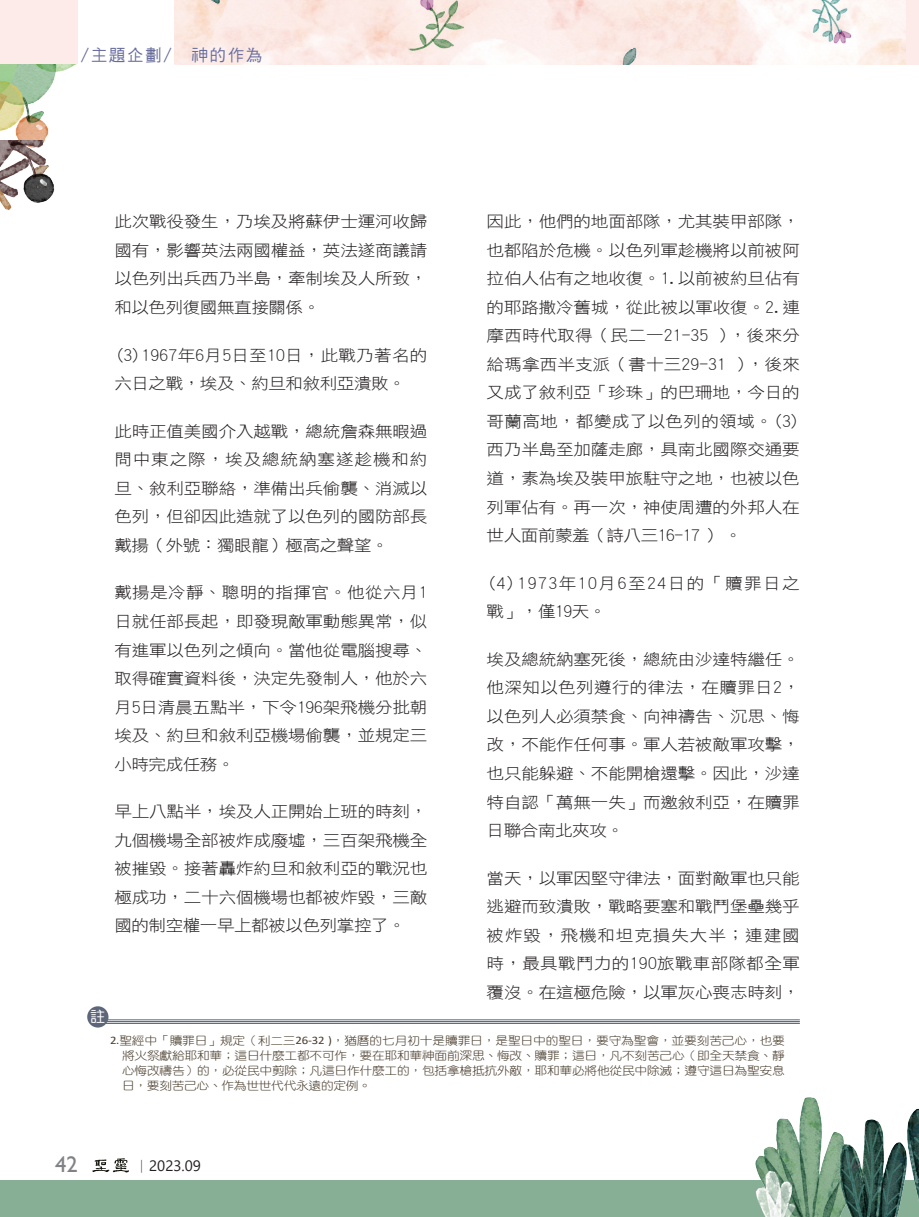
<style>
.page{position:relative;width:919px;height:1217px;background:#fff}
.page>*{position:absolute;margin:0;border:0;box-sizing:border-box;transform-origin:0 0}
.t1{font:22.5px "Gill Sans";color:#808285}
.t2{font:16.5px "DF Hei W5 WIN BF";letter-spacing:.1em;color:#676b9c}
.Normal點{font:15.75px/28.5px "DF Hei W3 WIN BF";letter-spacing:-.01em;color:#231f20;text-align:justify;scale:1.11 1}
.Normal點-2{font:15.75px/28.5px "DF Hei W3 WIN BF";letter-spacing:.015em;color:#231f20;scale:1.11 1}
.Normal點-3{font:15.75px/28.5px "DF Hei W3 WIN BF";letter-spacing:.085em;color:#231f20;scale:1.11 1}
.t3{font:15px "Segoe UI";color:#231f20}
.註{font:15px "DF Yuan W5 WIN BF";color:#fff}
.註-2{font:11.55px/15px "DF Yuan W3 WIN BF";letter-spacing:-.02em;color:#483b2b;text-align:justify;scale:1.11 1}
.s1{font-family:"Calibri"}
.s2{font-family:"Adobe Ming Std";font-weight:300}
</style>
<div class="page">
<hr style="left:100px;top:1019px;width:699px;height:1px;background:#5e677a">
<hr style="left:100px;top:1020px;width:699px;height:1px;background:#5e677a">
<hr style="left:100px;top:1022px;width:699px;height:1px;background:#5e677a">
<div style="left:87px;top:1006px;width:21px;height:21px;background:#5e677a;border-radius:50%"></div>
<img style="left:0;top:64px;width:76px;height:76px">
<img style="left:174px;top:0;width:732px;height:64px">
<div style="left:0;top:0;width:77px;height:64px;background:#fcebe9"></div>
<img style="left:0;top:140px;width:55px;height:70px">
<div style="left:0;top:1179px;width:907px;height:37px;background:#87af95"></div>
<img style="left:755px;top:1097px;width:151px;height:119px">
<div style="left:906px;top:0;width:12px;height:64px;background:#fcebe9"></div>
<div style="left:906px;top:1179px;width:12px;height:37px;background:#87af95"></div>
<img style="left:907px;top:1108px;width:11px;height:89px">
<svg style="left:92px;top:1158px;width:37px;height:14px"></svg>
<p class="t2" style="left:81px;top:47px;width:183px">/主題企劃/　神的作為</p>
<p class="Normal點" style="left:114px;top:207px;width:283px">此次戰役發生，乃埃及將蘇伊士運河收歸國有，影響英法兩國權益，英法遂商議請以色列出兵西乃半島，牽制埃及人所致，和以色列復國無直接關係。</p>
<p class="Normal點-2" style="left:114px;top:340px;width:283px">(3)1967年6月5日至10日，此戰乃著名的六日之戰，埃及、約旦和敘利亞潰敗。</p>
<p class="Normal點" style="left:114px;top:416px;width:283px">此時正值美國介入越戰，總統詹森無暇過問中東之際，埃及總統納塞遂趁機和約旦、敘利亞聯絡，準備出兵偷襲、消滅以色列，但卻因此造就了以色列的國防部長戴揚（外號：獨眼龍）極高之聲望。</p>
<p class="Normal點" style="left:114px;top:578px;width:284px">戴揚是冷靜、聰明的指揮官。他從六月1日就任部長起，即發現敵軍動態異常，似有進軍以色列之傾向。當他從電腦搜尋、取得確實資料後，決定先發制人，他於六月5日清晨五點半，下令196架飛機分批朝埃及、約旦和敘利亞機場偷襲，並規定三小時完成任務。</p>
<p class="Normal點" style="left:114px;top:797px;width:283px">早上八點半，埃及人正開始上班的時刻，九個機場全部被炸成廢墟，三百架飛機全被摧毀。接著轟炸約旦和敘利亞的戰況也極成功，二十六個機場也都被炸毀，三敵國的制空權一早上都被以色列掌控了。</p>
<p class="Normal點" style="left:486px;top:207px;width:284px">因此，他們的地面部隊，尤其裝甲部隊，也都陷於危機。以色列軍趁機將以前被阿拉伯人佔有之地收復。1.以前被約旦佔有的耶路撒冷舊城，從此被以軍收復。2.連摩西時代取得（民二一21-35 )，後來分給瑪拿西半支派（書十三29-31 )，後來又成了敘利亞「珍珠」的巴珊地，今日的哥蘭高地，都變成了以色列的領域。(3)西乃半島至加薩走廊，具南北國際交通要道，素為埃及裝甲旅駐守之地，也被以色列軍佔有。再一次，神使周遭的外邦人在世人面前蒙羞（詩八三16-17 ) 。</p>
<p class="Normal點-3" style="left:486px;top:568px;width:284px">(4)1973年10月6至24日的「贖罪日之戰」，僅19天。</p>
<p class="Normal點" style="left:486px;top:644px;width:284px">埃及總統納塞死後，總統由沙達特繼任。他深知以色列遵行的律法，在贖罪日2，以色列人必須禁食、向神禱告、沉思、悔改，不能作任何事。軍人若被敵軍攻擊，也只能躲避、不能開槍還擊。因此，沙達特自認「萬無一失」而邀敘利亞，在贖罪日聯合南北夾攻。</p>
<p class="Normal點" style="left:486px;top:863px;width:284px">當天，以軍因堅守律法，面對敵軍也只能逃避而致潰敗，戰略要塞和戰鬥堡壘幾乎被炸毀，飛機和坦克損失大半；連建國時，最具戰鬥力的190旅戰車部隊都全軍覆沒。在這極危險，以軍灰心喪志時刻，</p>
<p class="註-2" style="left:122px;top:1032px;width:598px;text-indent:-12px"><span class="s1">2.</span>聖經中「贖罪日」規定（利二三<span class="s1">26-32 )</span>，猶曆的七月初十是贖罪日，是聖日中的聖日，要守為聖會，並要刻苦己心，也要將火祭獻給耶和華；這日什麼工都不可作，要在耶和華神面前深思、悔改、贖罪；這日，凡不刻苦己心（即全天禁食、靜心悔改禱告）的，必從民中剪除；凡這日作什麼工的，包括拿槍抵抗外敵，耶和華必將他從民中除滅；遵守這日為聖安息日，要刻苦己心、作為世世代代永遠的定例。</p>
<p class="註" style="left:90px;top:1009px;width:17px">註</p>
<p class="t1" style="left:55px;top:1150px;width:24px">42</p>
<p class="t3" style="left:134px;top:1151px;width:68px"><span class="s2">｜</span>2023.09</p>
</div>
